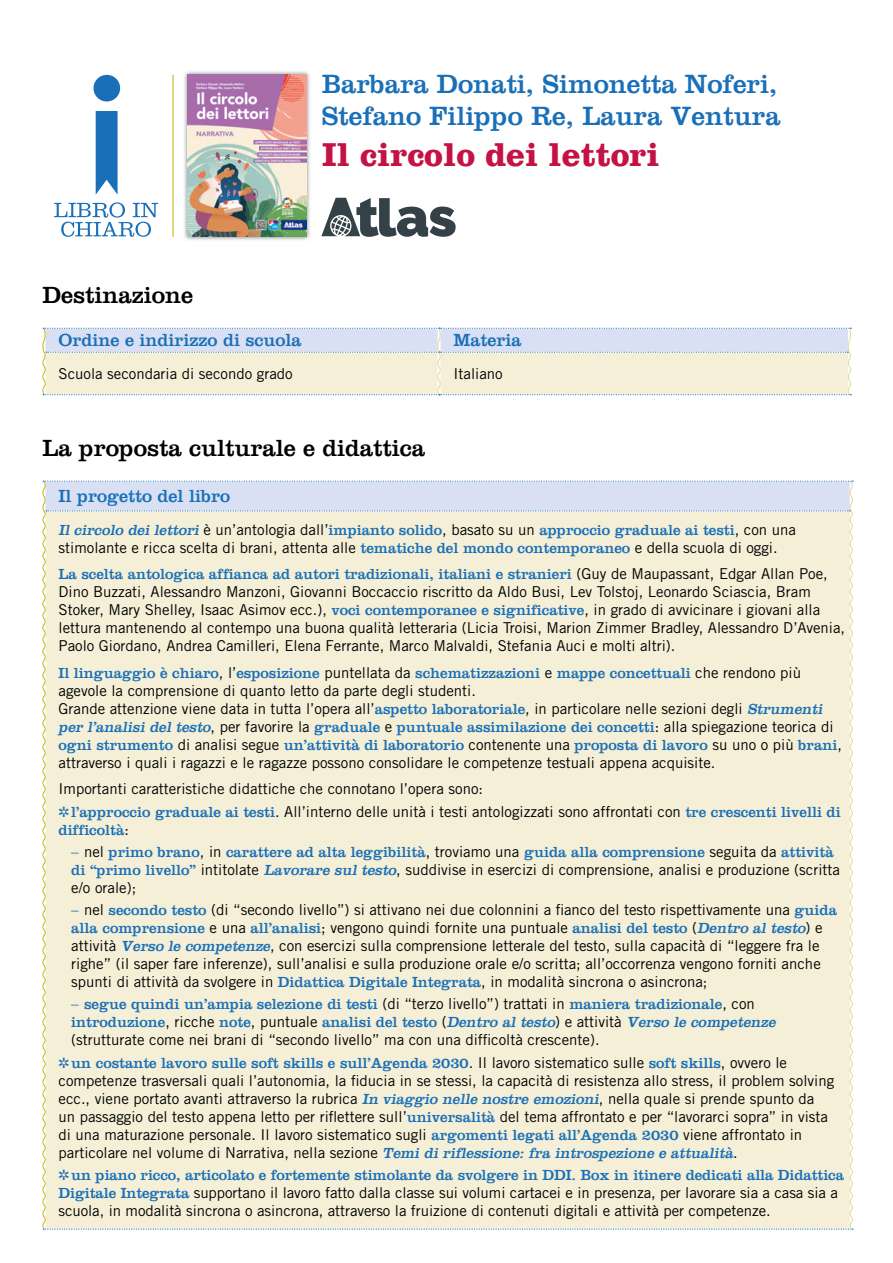
<style>
.page{position:relative;width:893px;height:1263px;background:#fff}
.page>*{position:absolute;margin:0;border:0;box-sizing:border-box;transform-origin:0 0}
.t1{font:700 33.9px "Clarendon";color:#c51244}
.t2{font:27.15px/32.5px "Clarendon";color:#1a70b8}
.t3{font:24px "Clarendon";color:#000}
.t4{font:18px "Clarendon";color:#1a70b8}
.t5{font:15px/18px "Trade Gothic LT Std";color:#000}
.t6{font:15px/18px "Clarendon";color:#1a70b8}
.s1{font-style:italic}
.s2{font-family:"Trade Gothic LT Std";color:#000}
.s3{font-family:"Clarendon";color:#1a70b8}
.s4{font-family:"Clarendon";font-style:italic;color:#1a70b8}
.s5{color:#1a70b8}
.s6{font-family:"Trade Gothic LT Std"}
</style>
<div class="page">
<svg style="left:42px;top:328px;width:810px;height:67px;background:#e7e8e0"></svg>
<div style="left:42px;top:481px;width:812px;height:749px;background:#f4efd6"></div>
<hr style="left:172px;top:75px;width:2px;height:162px;background:#c5b612">
<svg style="left:96px;top:111px;width:22px;height:84px;background:#337fbf"></svg>
<div style="left:93px;top:75px;width:27px;height:26px;background:#1a70b8;border-radius:50%"></div>
<svg style="left:54px;top:202px;width:104px;height:35px"></svg>
<img style="left:184px;top:71px;width:126px;height:169px">
<img style="left:188px;top:75px;width:118px;height:162px">
<svg style="left:321px;top:198px;width:135px;height:39px"></svg>
<h3 class="t3" style="left:43px;top:281px;width:152px">Destinazione</h3>
<h2 class="t2" style="left:322px;top:67px;width:460px">Barbara Donati, Simonetta Noferi,<br>Stefano Filippo Re, Laura Ventura</h2>
<h1 class="t1" style="left:322px;top:134px;width:340px">Il circolo dei lettori</h1>
<p class="t4" style="left:59px;top:330px;width:244px">Ordine e indirizzo di scuola</p>
<p class="t4" style="left:454px;top:330px;width:70px">Materia</p>
<p class="t5" style="left:59px;top:364px;width:236px">Scuola secondaria di secondo grado</p>
<p class="t5" style="left:454px;top:364px;width:51px">Italiano</p>
<h3 class="t3" style="left:43px;top:433px;width:384px">La proposta culturale e didattica</h3>
<p class="t4" style="left:59px;top:485px;width:173px">Il progetto del libro</p>
<p class="t6" style="left:59px;top:521px;width:739px"><span class="s1">Il circolo dei lettori</span> <span class="s2">è un’antologia dall’</span>impianto solido<span class="s2">, basato su un</span> approccio graduale ai testi<span class="s2">, con una</span></p>
<p class="t5" style="left:59px;top:538px;width:721px">stimolante e ricca scelta di brani, attenta alle <span class="s3">tematiche del mondo contemporaneo</span> e della scuola di oggi.</p>
<p class="t6" style="left:59px;top:565px;width:771px">La scelta antologica affianca ad autori tradizionali, italiani e stranieri <span class="s2">(Guy de Maupassant, Edgar Allan Poe,</span></p>
<p class="t5" style="left:59px;top:583px;width:788px">Dino Buzzati, Alessandro Manzoni, Giovanni Boccaccio riscritto da Aldo Busi, Lev Tolstoj, Leonardo Sciascia, Bram Stoker, Mary Shelley, Isaac Asimov ecc.), <span class="s3">voci contemporanee e significative</span>, in grado di avvicinare i giovani alla lettura mantenendo al contempo una buona qualità letteraria (Licia Troisi, Marion Zimmer Bradley, Alessandro D’Avenia, Paolo Giordano, Andrea Camilleri, Elena Ferrante, Marco Malvaldi, Stefania Auci e molti altri).</p>
<p class="t6" style="left:59px;top:664px;width:744px">Il linguaggio è chiaro<span class="s2">, l’</span>esposizione <span class="s2">puntellata da</span> schematizzazioni <span class="s2">e</span> mappe concettuali <span class="s2">che rendono più</span></p>
<p class="t5" style="left:59px;top:681px;width:776px">agevole la comprensione di quanto letto da parte degli studenti.<br>Grande attenzione viene data in tutta l’opera all’<span class="s3">aspetto laboratoriale</span>, in particolare nelle sezioni degli <span class="s4">Strumenti per l’analisi del testo</span>, per favorire la <span class="s3">graduale</span> e <span class="s3">puntuale assimilazione dei concetti</span>: alla spiegazione teorica di</p>
<p class="t6" style="left:59px;top:736px;width:785px">ogni strumento <span class="s2">di analisi segue</span> un’attività di laboratorio <span class="s2">contenente una</span> proposta di lavoro <span class="s2">su uno o più</span> brani<span class="s2">,</span></p>
<p class="t5" style="left:59px;top:749px;width:658px;line-height:26.5px">attraverso i quali i ragazzi e le ragazze possono consolidare le competenze testuali appena acquisite.<br>Importanti caratteristiche didattiche che connotano l’opera sono:</p>
<p class="t5" style="left:59px;top:802px;width:784px"><span class="s5">✲</span><span class="s3">l’approccio graduale ai testi</span>. All’interno delle unità i testi antologizzati sono affrontati con <span class="s3">tre crescenti livelli di</span></p>
<p class="t6" style="left:58px;top:821px;width:72px">difficoltà<span class="s2">:</span></p>
<p class="t6" style="left:71px;top:843px;width:764px"><span class="s6">–</span> <span class="s2">nel</span> primo brano<span class="s2">, in</span> carattere ad alta leggibilità<span class="s2">, troviamo una</span> guida alla comprensione <span class="s2">seguita da</span> attività</p>
<p class="t5" style="left:71px;top:860px;width:770px"><span class="s3">di “primo livello”</span> intitolate <span class="s4">Lavorare sul testo</span>, suddivise in esercizi di comprensione, analisi e produzione (scritta e/o orale);</p>
<p class="t5" style="left:71px;top:901px;width:767px"><span class="s5">–</span> nel <span class="s3">secondo testo</span> (di “secondo livello”) si attivano nei due colonnini a fianco del testo rispettivamente una <span class="s3">guida</span></p>
<p class="t6" style="left:71px;top:919px;width:753px">alla comprensione <span class="s2">e una</span> all’analisi<span class="s2">; vengono quindi fornite una puntuale</span> analisi del testo <span class="s2">(</span><span class="s1">Dentro al testo</span><span class="s2">) e</span></p>
<p class="t5" style="left:71px;top:937px;width:751px;text-align:justify">attività <span class="s4">Verso le competenze</span>, con esercizi sulla comprensione letterale del testo, sulla capacità di “leggere fra le righe” (il saper fare inferenze), sull’analisi e sulla produzione orale e/o scritta; all’occorrenza vengono forniti anche spunti di attività da svolgere in <span class="s3">Didattica Digitale Integrata</span>, in modalità sincrona o asincrona;</p>
<p class="t6" style="left:71px;top:995px;width:709px"><span class="s6">–</span> segue quindi un’ampia selezione di testi <span class="s2">(di “terzo livello”) trattati in</span> maniera tradizionale<span class="s2">, con </span>introduzione<span class="s2">, ricche</span> note<span class="s2">, puntuale</span> analisi del testo <span class="s2">(</span><span class="s1">Dentro al testo</span><span class="s2">) e attività</span> <span class="s1">Verso le competenze</span></p>
<p class="t5" style="left:71px;top:1031px;width:530px">(strutturate come nei brani di “secondo livello” ma con una difficoltà crescente).</p>
<p class="t6" style="left:59px;top:1054px;width:730px">✲un costante lavoro sulle soft skills e sull’Agenda 2030<span class="s2">. Il lavoro sistematico sulle</span> soft skills<span class="s2">, ovvero le</span></p>
<p class="t5" style="left:59px;top:1071px;width:777px">competenze trasversali quali l’autonomia, la fiducia in se stessi, la capacità di resistenza allo stress, il problem solving ecc., viene portato avanti attraverso la rubrica <span class="s4">In viaggio nelle nostre emozioni</span>, nella quale si prende spunto da un passaggio del testo appena letto per riflettere sull’<span class="s3">universalità</span> del tema affrontato e per “lavorarci sopra” in vista di una maturazione personale. Il lavoro sistematico sugli <span class="s3">argomenti legati all’Agenda 2030</span> viene affrontato in particolare nel volume di Narrativa, nella sezione <span class="s4">Temi di riflessione: fra introspezione e attualità</span>.</p>
<p class="t6" style="left:59px;top:1166px;width:787px">✲un piano ricco, articolato e fortemente stimolante da svolgere in DDI. Box in itinere dedicati alla Didattica</p>
<p class="t5" style="left:59px;top:1183px;width:781px"><span class="s3">Digitale Integrata</span> supportano il lavoro fatto dalla classe sui volumi cartacei e in presenza, per lavorare sia a casa sia a scuola, in modalità sincrona o asincrona, attraverso la fruizione di contenuti digitali e attività per competenze.</p>
</div>
